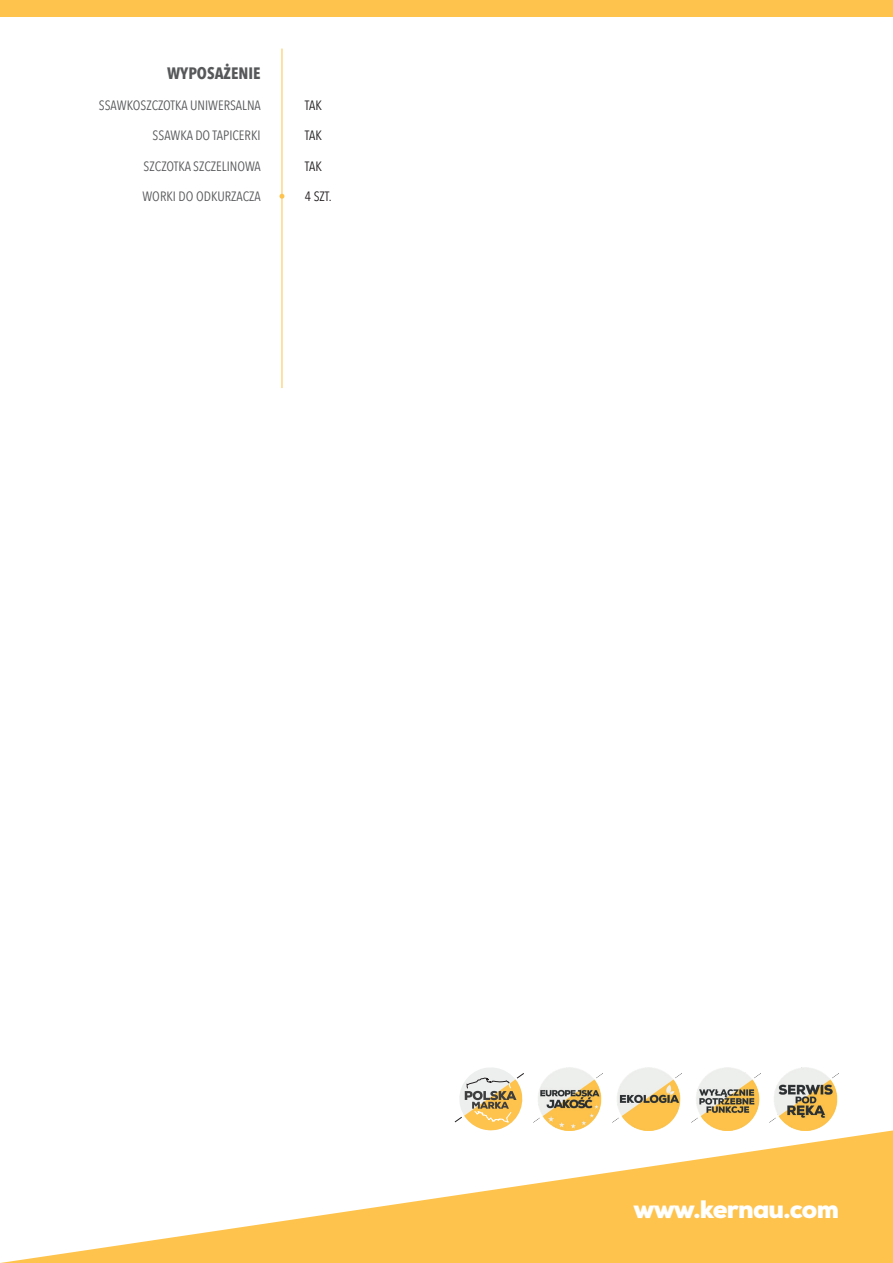
<style>
.page{position:relative;width:893px;height:1263px;background:#fff}
.page>*{position:absolute;margin:0;border:0;box-sizing:border-box;transform-origin:0 0}
.t1{font:900 25.2px "Nexa";letter-spacing:-.03em;color:#fff}
.t2{font:700 16.5px "Avenir Next Condensed";color:#57585a}
.t3{font:13.5px "Avenir Next Condensed";color:#57585a}
.t4{font:13.5px "Avenir Next Condensed";color:#231f20}
</style>
<div class="page">
<svg style="left:0;top:1130px;width:893px;height:133px"></svg>
<hr style="left:282px;top:49px;width:1px;height:339px;background:#fec34d">
<svg style="left:279px;top:194px;width:5px;height:5px"></svg>
<div style="left:0;top:0;width:893px;height:16px;background:#fec34d"></div>
<img style="left:612px;top:1067px;width:69px;height:63px">
<img style="left:534px;top:1067px;width:69px;height:63px">
<svg style="left:455px;top:1067px;width:69px;height:63px"></svg>
<img style="left:691px;top:1067px;width:69px;height:63px">
<img style="left:770px;top:1067px;width:69px;height:63px">
<p class="t2" style="left:167px;top:63px;width:95px">WYPOSAŻENIE</p>
<p class="t3" style="left:99px;top:93px;width:163px">SSAWKOSZCZOTKA UNIWERSALNA</p>
<p class="t4" style="left:305px;top:93px;width:19px">TAK</p>
<p class="t3" style="left:153px;top:124px;width:109px">SSAWKA DO TAPICERKI</p>
<p class="t4" style="left:305px;top:124px;width:19px">TAK</p>
<p class="t3" style="left:144px;top:154px;width:119px">SZCZOTKA SZCZELINOWA</p>
<p class="t4" style="left:305px;top:154px;width:19px">TAK</p>
<p class="t3" style="left:142px;top:185px;width:120px">WORKI DO ODKURZACZA</p>
<p class="t4" style="left:305px;top:185px;width:28px">4 SZT.</p>
<h1 class="t1" style="left:633px;top:1193px;width:207px">www.kernau.com</h1>
</div>
